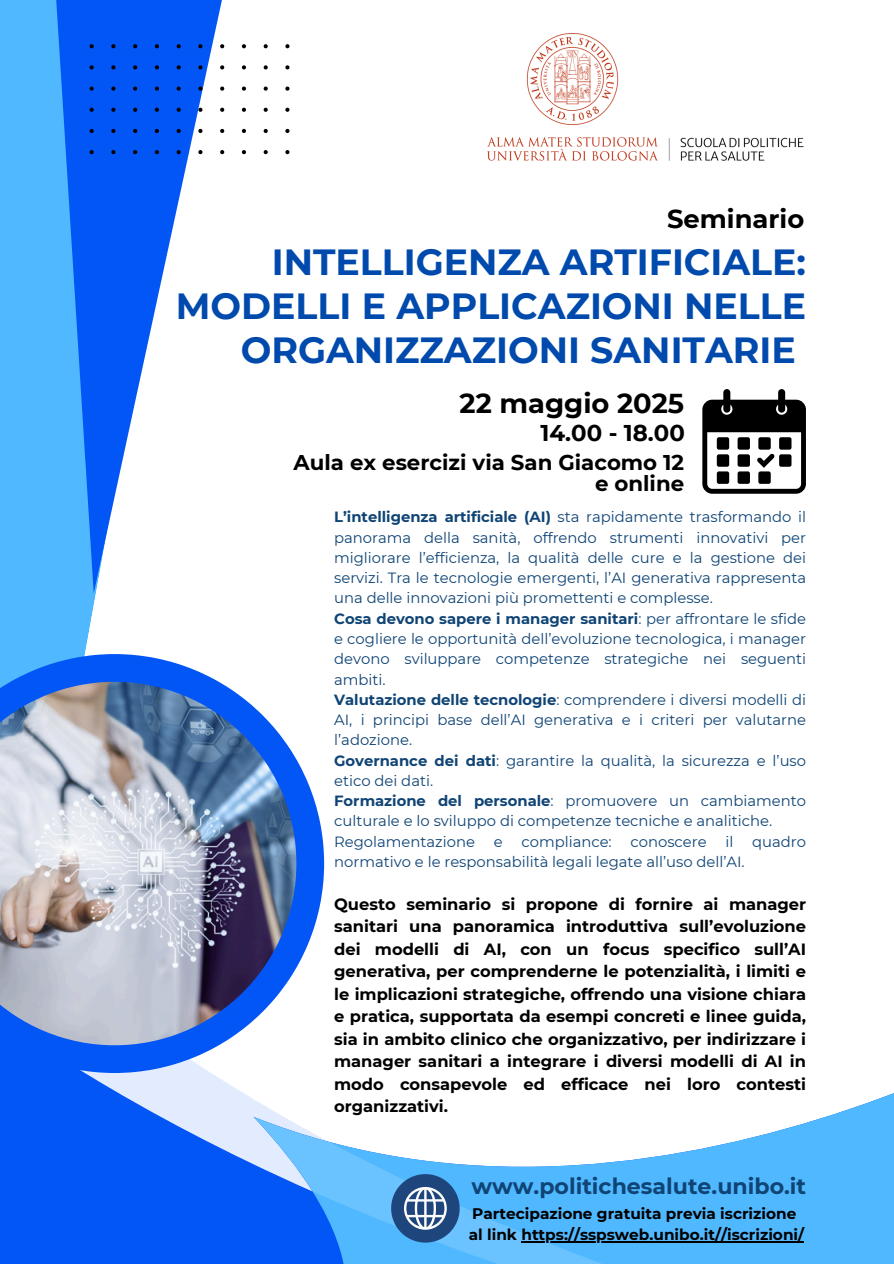
<style>
.page{position:relative;width:894px;height:1264px;background:#fff}
.page>*{position:absolute;margin:0;border:0;box-sizing:border-box;transform-origin:0 0}
.t1{font:700 36.3px/43.8px "Montserrat";color:#004aad;text-align:right}
.t2{font:700 27.3px "Montserrat";color:#000}
.t3{font:700 25.8px "Montserrat";color:#000}
.t4{font:700 22.8px "Montserrat";color:#000}
.t5{font:700 22.05px "Montserrat";color:#0f4475}
.t6{font:700 21.3px/21.3px "Montserrat";color:#000;text-align:right}
.t7{font:700 16.35px/22.5px "Montserrat";color:#000;text-align:justify}
.t8{font:700 15.3px/21.3px "Montserrat";color:#000}
.t9{font:14.85px/20.2px "Montserrat";color:#0f4475;text-align:justify}
.s1{font-weight:700}
</style>
<div class="page">
<div style="left:0;top:0;width:96px;height:654px;background:#50b8ff"></div>
<div style="left:0;top:1192px;width:232px;height:71px;background:#0356f6"></div>
<svg style="left:828px;top:1093px;width:65px;height:23px"></svg>
<svg style="left:232px;top:1116px;width:661px;height:147px;fill:#50b8ff"></svg>
<svg style="left:0;top:857px;width:357px;height:335px"></svg>
<svg style="left:0;top:654px;width:324px;height:418px"></svg>
<img style="left:0;top:681px;width:296px;height:364px">
<svg style="left:702px;top:389px;width:103px;height:104px"></svg>
<svg style="left:32px;top:0;width:258px;height:593px"></svg>
<svg style="left:90px;top:44px;width:199px;height:110px"></svg>
<img style="left:487px;top:34px;width:317px;height:127px">
<hr style="left:521px;top:1241px;width:283px;height:1px;background:#000">
<svg style="left:391px;top:1174px;width:68px;height:68px;background:#4d7aaa"></svg>
<p class="t3" style="left:667px;top:203px;width:139px">Seminario</p>
<p class="t1" style="left:176px;top:240px;width:631px">INTELLIGENZA ARTIFICIALE:<br>MODELLI E APPLICAZIONI NELLE<br>ORGANIZZAZIONI SANITARIE</p>
<p class="t2" style="left:459px;top:387px;width:226px">22 maggio 2025</p>
<p class="t4" style="left:540px;top:419px;width:146px">14.00 - 18.00</p>
<p class="t6" style="left:293px;top:451px;width:392px">Aula ex esercizi via San Giacomo 12 e online</p>
<p class="t9" style="left:334px;top:507px;width:473px"><span class="s1">L’intelligenza artificiale (AI)</span> sta rapidamente trasformando il panorama della sanità, offrendo strumenti innovativi per migliorare l’efficienza, la qualità delle cure e la gestione dei servizi. Tra le tecnologie emergenti, l’AI generativa rappresenta una delle innovazioni più promettenti e complesse.</p>
<h2 class="t9" style="left:334px;top:608px;width:473px"><span class="s1">Cosa devono sapere i manager sanitari</span>: per affrontare le sfide e cogliere le opportunità dell’evoluzione tecnologica, i manager devono sviluppare competenze strategiche nei seguenti ambiti.</h2>
<h1 class="t9" style="left:334px;top:689px;width:473px"><span class="s1">Valutazione delle tecnologie</span>: comprendere i diversi modelli di AI, i principi base dell’AI generativa e i criteri per valutarne l’adozione.</h1>
<h2 class="t9" style="left:334px;top:750px;width:473px"><span class="s1">Governance dei dati</span>: garantire la qualità, la sicurezza e l’uso etico dei dati.</h2>
<p class="t9" style="left:334px;top:790px;width:473px"><span class="s1">Formazione del personale</span>: promuovere un cambiamento culturale e lo sviluppo di competenze tecniche e analitiche.</p>
<h3 class="t9" style="left:334px;top:831px;width:142px">Regolamentazione</h3>
<h3 class="t9" style="left:493px;top:831px;width:10px">e</h3>
<h3 class="t9" style="left:521px;top:831px;width:92px">compliance:</h3>
<h3 class="t9" style="left:630px;top:831px;width:78px">conoscere</h3>
<h3 class="t9" style="left:725px;top:831px;width:9px">il</h3>
<h3 class="t9" style="left:752px;top:831px;width:55px">quadro</h3>
<h3 class="t9" style="left:334px;top:851px;width:412px">normativo e le responsabilità legali legate all’uso dell’AI.</h3>
<h3 class="t7" style="left:334px;top:892px;width:473px">Questo seminario si propone di fornire ai manager sanitari una panoramica introduttiva sull’evoluzione dei modelli di AI, con un focus specifico sull’AI generativa, per comprenderne le potenzialità, i limiti e le implicazioni strategiche, offrendo una visione chiara e pratica, supportata da esempi concreti e linee guida, sia in ambito clinico che organizzativo, per indirizzare i manager sanitari a integrare i diversi modelli di AI in modo consapevole ed efficace nei loro contesti organizzativi.</h3>
<p class="t5" style="left:471px;top:1172px;width:336px">www.politichesalute.unibo.it</p>
<h4 class="t8" style="left:468px;top:1202px;width:337px">Partecipazione gratuita previa iscrizione al link https://sspsweb.unibo.it//iscrizioni/</h4>
</div>
